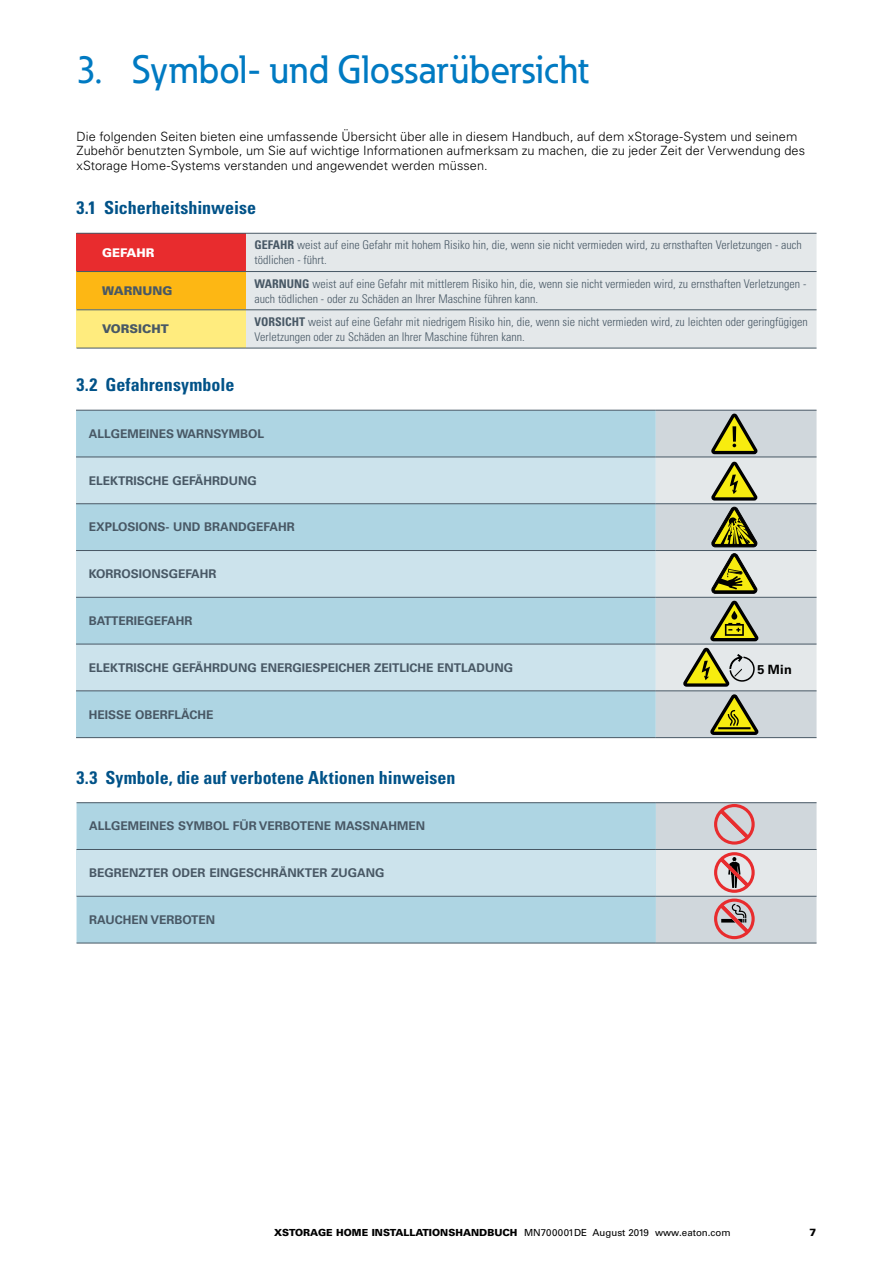
<style>
.page{position:relative;width:893px;height:1263px;background:#fff}
.page>*{position:absolute;margin:0;border:0;box-sizing:border-box;transform-origin:0 0}
.t1{font:500 39px "Eaton";letter-spacing:.005em;color:#007ac2}
.t2{font:700 condensed 18px "Univers LT Std";color:#005288}
.t3{font:300 12.75px/14.2px "Univers LT Std";letter-spacing:.005em;color:#000}
.t4{font:700 12.75px "Univers LT Std";color:#000}
.t5{font:300 condensed 12px/15px "Univers LT Std";color:#485865}
.t6{font:700 12px "Univers LT Std";color:#485865}
.t7{font:900 12px "Univers LT Std";color:#485865}
.t8{font:900 12px "Univers LT Std";color:#fff}
.t9{font:900 10.5px "Univers LT Std";color:#000}
.t10{font:900 9.75px "Univers LT Std";color:#000}
.s1{font-weight:700}
.s2{font-weight:400}
</style>
<div class="page">
<div style="left:77px;top:803px;width:579px;height:140px;background:#aed5e3"></div>
<div style="left:77px;top:849px;width:579px;height:47px;background:#cce3ec"></div>
<hr style="left:77px;top:849px;width:579px;height:1px;background:#485865">
<hr style="left:77px;top:802px;width:579px;height:1px;background:#485865">
<hr style="left:656px;top:802px;width:160px;height:1px;background:#485865">
<hr style="left:656px;top:943px;width:160px;height:1px;background:#485865">
<hr style="left:77px;top:896px;width:579px;height:1px;background:#485865">
<hr style="left:77px;top:943px;width:579px;height:1px;background:#485865">
<div style="left:77px;top:233px;width:169px;height:39px;background:#e82c2e"></div>
<div style="left:246px;top:234px;width:570px;height:114px;background:#e4e8ea"></div>
<div style="left:77px;top:272px;width:169px;height:38px;background:#fdb714"></div>
<div style="left:77px;top:310px;width:169px;height:38px;background:#ffec7e"></div>
<hr style="left:77px;top:271px;width:169px;height:1px;background:#485865">
<hr style="left:246px;top:271px;width:570px;height:1px;background:#485865">
<hr style="left:77px;top:310px;width:169px;height:1px;background:#485865">
<hr style="left:246px;top:310px;width:570px;height:1px;background:#485865">
<hr style="left:77px;top:233px;width:169px;height:1px;background:#485865">
<hr style="left:246px;top:233px;width:570px;height:1px;background:#485865">
<hr style="left:77px;top:348px;width:169px;height:1px;background:#485865">
<hr style="left:246px;top:348px;width:570px;height:1px;background:#485865">
<svg style="left:656px;top:803px;width:160px;height:140px"></svg>
<div style="left:76px;top:411px;width:580px;height:326px;background:#aed5e3"></div>
<svg style="left:76px;top:458px;width:580px;height:233px;fill:#cce3ec"></svg>
<hr style="left:76px;top:457px;width:580px;height:1px;background:#485865">
<hr style="left:76px;top:410px;width:580px;height:1px;background:#485865">
<hr style="left:656px;top:410px;width:160px;height:1px;background:#485865">
<hr style="left:76px;top:737px;width:580px;height:1px;background:#485865">
<hr style="left:76px;top:503px;width:580px;height:1px;background:#485865">
<hr style="left:76px;top:550px;width:580px;height:1px;background:#485865">
<hr style="left:76px;top:691px;width:580px;height:1px;background:#485865">
<hr style="left:76px;top:597px;width:580px;height:1px;background:#485865">
<hr style="left:76px;top:644px;width:580px;height:1px;background:#485865">
<hr style="left:656px;top:737px;width:160px;height:1px;background:#485865">
<svg style="left:656px;top:412px;width:160px;height:324px"></svg>
<h1 class="t1" style="left:76px;top:46px;width:514px">3. Symbol- und Glossarübersicht</h1>
<p class="t3" style="left:77px;top:129px;width:730px">Die folgenden Seiten bieten eine umfassende Übersicht über alle in diesem Handbuch, auf dem xStorage-System und seinem<br>Zubehör benutzten Symbole, um Sie auf wichtige Informationen aufmerksam zu machen, die zu jeder Zeit der Verwendung des xStorage Home-Systems verstanden und angewendet werden müssen.</p>
<h2 class="t2" style="left:77px;top:197px;width:181px">3.1 Sicherheitshinweise</h2>
<p class="t8" style="left:102px;top:245px;width:54px">GEFAHR</p>
<p class="t5" style="left:254px;top:237px;width:549px"><span class="s1">GEFAHR</span> weist auf eine Gefahr mit hohem Risiko hin, die, wenn sie nicht vermieden wird, zu ernsthaften Verletzungen - auch tödlichen - führt.</p>
<p class="t7" style="left:102px;top:283px;width:72px">WARNUNG</p>
<p class="t5" style="left:254px;top:276px;width:553px"><span class="s1">WARNUNG</span> weist auf eine Gefahr mit mittlerem Risiko hin, die, wenn sie nicht vermieden wird, zu ernsthaften Verletzungen - auch tödlichen - oder zu Schäden an Ihrer Maschine führen kann.</p>
<p class="t7" style="left:102px;top:321px;width:68px">VORSICHT</p>
<p class="t5" style="left:254px;top:314px;width:555px"><span class="s1">VORSICHT</span> weist auf eine Gefahr mit niedrigem Risiko hin, die, wenn sie nicht vermieden wird, zu leichten oder geringfügigen<br>Verletzungen oder zu Schäden an Ihrer Maschine führen kann.</p>
<h2 class="t2" style="left:77px;top:373px;width:159px">3.2 Gefahrensymbole</h2>
<p class="t6" style="left:89px;top:427px;width:177px">ALLGEMEINES WARNSYMBOL</p>
<p class="t6" style="left:89px;top:473px;width:170px">ELEKTRISCHE GEFÄHRDUNG</p>
<p class="t6" style="left:89px;top:520px;width:207px">EXPLOSIONS- UND BRANDGEFAHR</p>
<p class="t6" style="left:89px;top:567px;width:129px">KORROSIONSGEFAHR</p>
<p class="t6" style="left:89px;top:614px;width:105px">BATTERIEGEFAHR</p>
<p class="t6" style="left:89px;top:660px;width:426px">ELEKTRISCHE GEFÄHRDUNG ENERGIESPEICHER ZEITLICHE ENTLADUNG</p>
<p class="t6" style="left:89px;top:707px;width:126px">HEISSE OBERFLÄCHE</p>
<p class="t4" style="left:757px;top:662px;width:36px">5 Min</p>
<h2 class="t2" style="left:77px;top:766px;width:381px">3.3 Symbole, die auf verbotene Aktionen hinweisen</h2>
<p class="t6" style="left:89px;top:819px;width:337px">ALLGEMEINES SYMBOL FÜR VERBOTENE MASSNAHMEN</p>
<p class="t6" style="left:89px;top:866px;width:297px">BEGRENZTER ODER EINGESCHRÄNKTER ZUGANG</p>
<p class="t6" style="left:89px;top:913px;width:127px">RAUCHEN VERBOTEN</p>
<p class="t10" style="left:274px;top:1226px;width:458px">XSTORAGE HOME INSTALLATIONSHANDBUCH <span class="s2">MN700001DE August 2019 www.eaton.com</span></p>
<p class="t9" style="left:810px;top:1225px;width:8px">7</p>
</div>
